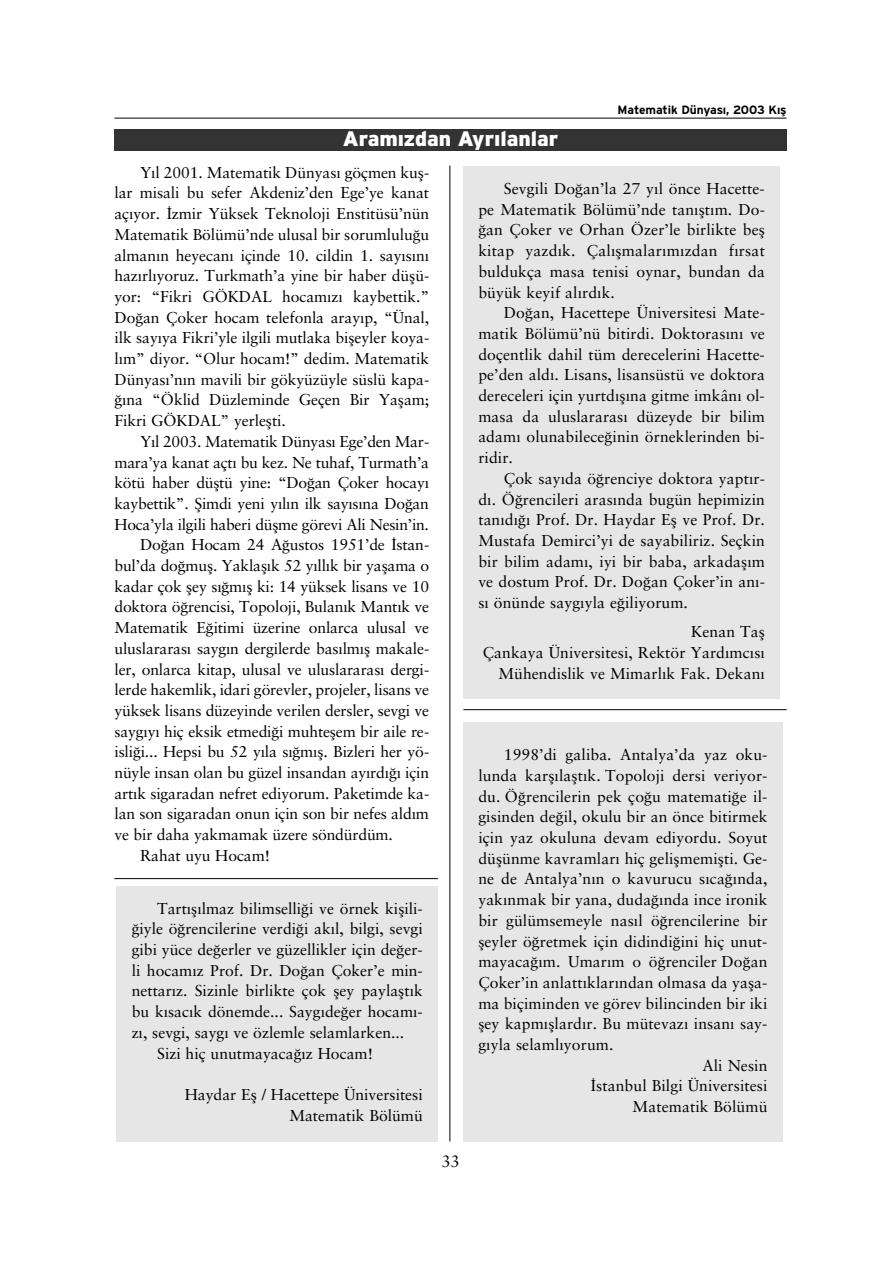
<style>
.page{position:relative;width:893px;height:1263px;background:#fff}
.page>*{position:absolute;margin:0;border:0;box-sizing:border-box;transform-origin:0 0}
.t1{font:21px "Interstate Black TR";color:#fff}
.t2{font:16.5px "Sabon Roman";color:#000}
.t3{font:15.75px/20.7px "Sabon Roman";color:#000;text-align:justify}
.t4{font:12px "Interstate Bold TR";letter-spacing:-.005em;color:#000}
</style>
<div class="page">
<hr style="left:114px;top:118px;width:672px;height:1px;background:#000">
<hr style="left:114px;top:878px;width:324px;height:1px;background:#000">
<hr style="left:463px;top:709px;width:323px;height:1px;background:#000">
<div style="left:463px;top:166px;width:316px;height:532px;background:#e6e6e6"></div>
<div style="left:463px;top:722px;width:319px;height:420px;background:#e6e6e6"></div>
<div style="left:117px;top:886px;width:321px;height:256px;background:#e6e6e6"></div>
<hr style="left:449px;top:166px;width:1px;height:976px;background:#000">
<div style="left:114px;top:130px;width:672px;height:21px;background:#333"></div>
<h1 class="t1" style="left:343px;top:132px;width:217px">Aram›zdan Ayr›lanlar</h1>
<p class="t4" style="left:617px;top:105px;width:170px">Matematik Dünyas›, 2003 K›fl</p>
<p class="t3" style="left:114px;top:164px;width:316px;text-indent:26px">Y›l 2001. Matematik Dünyas› göçmen kufl&shy;lar misali bu sefer Akdeniz’den Ege’ye kanat aç›yor. ‹zmir Yüksek Teknoloji Enstitüsü’nün Matematik Bölümü’nde ulusal bir sorumlulu¤u alman›n heyecan› içinde 10. cildin 1. say›s›n› haz›rl›yoruz. Turkmath’a yine bir haber düflü&shy;yor: “Fikri GÖKDAL hocam›z› kaybettik.” Do¤an Çoker hocam telefonla aray›p, “Ünal, ilk say›ya Fikri’yle ilgili mutlaka bifleyler koya&shy;l›m” diyor. “Olur hocam!” dedim. Matematik Dünyas›’n›n mavili bir gökyüzüyle süslü kapa-¤›na “Öklid Düzleminde Geçen Bir Yaflam; Fikri GÖKDAL” yerleflti.</p>
<p class="t3" style="left:140px;top:433px;width:291px">Y›l 2003. Matematik Dünyas› Ege’den Mar-</p>
<p class="t3" style="left:114px;top:453px;width:316px">mara’ya kanat açt› bu kez. Ne tuhaf, Turmath’a</p>
<p class="t3" style="left:114px;top:474px;width:316px">kötü haber düfltü yine: “Do¤an Çoker hocay›</p>
<p class="t3" style="left:114px;top:495px;width:316px">kaybettik”. fiimdi yeni y›l›n ilk say›s›na Do¤an</p>
<p class="t3" style="left:114px;top:516px;width:316px">Hoca’yla ilgili haberi düflme görevi Ali Nesin’in.</p>
<p class="t3" style="left:140px;top:536px;width:291px">Do¤an Hocam 24 A¤ustos 1951’de ‹stan-</p>
<p class="t3" style="left:114px;top:557px;width:316px">bul’da do¤mufl. Yaklafl›k 52 y›ll›k bir yaflama o</p>
<p class="t3" style="left:114px;top:578px;width:316px">kadar çok fley s›¤m›fl ki: 14 yüksek lisans ve 10</p>
<p class="t3" style="left:114px;top:598px;width:316px">doktora ö¤rencisi, Topoloji, Bulan›k Mant›k ve</p>
<p class="t3" style="left:114px;top:619px;width:316px">Matematik E¤itimi üzerine onlarca ulusal ve</p>
<p class="t3" style="left:114px;top:640px;width:316px">uluslararas› sayg›n dergilerde bas›lm›fl makale-</p>
<p class="t3" style="left:114px;top:660px;width:316px">ler, onlarca kitap, ulusal ve uluslararas› dergi-</p>
<p class="t3" style="left:114px;top:681px;width:316px">lerde hakemlik, idari görevler, projeler, lisans ve</p>
<p class="t3" style="left:114px;top:702px;width:316px">yüksek lisans düzeyinde verilen dersler, sevgi ve</p>
<p class="t3" style="left:114px;top:723px;width:316px">sayg›y› hiç eksik etmedi¤i muhteflem bir aile re-</p>
<p class="t3" style="left:114px;top:743px;width:316px">isli¤i... Hepsi bu 52 y›la s›¤m›fl. Bizleri her yö-</p>
<p class="t3" style="left:114px;top:764px;width:316px">nüyle insan olan bu güzel insandan ay›rd›¤› için</p>
<p class="t3" style="left:114px;top:785px;width:316px">art›k sigaradan nefret ediyorum. Paketimde ka-</p>
<p class="t3" style="left:114px;top:805px;width:316px">lan son sigaradan onun için son bir nefes ald›m</p>
<p class="t3" style="left:114px;top:826px;width:280px">ve bir daha yakmamak üzere söndürdüm.</p>
<p class="t3" style="left:140px;top:847px;width:131px">Rahat uyu Hocam!</p>
<p class="t3" style="left:157px;top:899px;width:267px">Tart›fl›lmaz bilimselli¤i ve örnek kiflili-</p>
<p class="t3" style="left:132px;top:920px;width:292px">¤iyle ö¤rencilerine verdi¤i ak›l, bilgi, sevgi</p>
<p class="t3" style="left:132px;top:941px;width:292px">gibi yüce de¤erler ve güzellikler için de¤er-</p>
<p class="t3" style="left:132px;top:962px;width:293px">li hocam›z Prof. Dr. Do¤an Çoker’e min-</p>
<p class="t3" style="left:132px;top:982px;width:293px">nettar›z. Sizinle birlikte çok fley paylaflt›k</p>
<p class="t3" style="left:132px;top:1003px;width:293px">bu k›sac›k dönemde... Sayg›de¤er hocam›-</p>
<p class="t3" style="left:132px;top:1024px;width:274px">z›, sevgi, sayg› ve özlemle selamlarken...</p>
<p class="t3" style="left:157px;top:1044px;width:217px">Sizi hiç unutmayaca¤›z Hocam!</p>
<p class="t3" style="left:185px;top:1086px;width:239px;text-align:right">Haydar Efl / Hacettepe Üniversitesi<br>Matematik Bölümü</p>
<p class="t2" style="left:441px;top:1155px;width:20px">33</p>
<p class="t3" style="left:478px;top:180px;width:288px;text-indent:26px">Sevgili Do¤an’la 27 y›l önce Hacette&shy;pe Matematik Bölümü’nde tan›flt›m. Do-¤an Çoker ve Orhan Özer’le birlikte befl kitap yazd›k. Çal›flmalar›m›zdan f›rsat buldukça masa tenisi oynar, bundan da büyük keyif al›rd›k.</p>
<p class="t3" style="left:478px;top:304px;width:288px;text-indent:26px">Do¤an, Hacettepe Üniversitesi Mate&shy;matik Bölümü’nü bitirdi. Doktoras›n› ve doçentlik dahil tüm derecelerini Hacette&shy;pe’den ald›. Lisans, lisansüstü ve doktora dereceleri için yurtd›fl›na gitme imkân› ol&shy;masa da uluslararas› düzeyde bir bilim adam› olunabilece¤inin örneklerinden bi&shy;ridir.</p>
<p class="t3" style="left:478px;top:470px;width:288px;text-indent:26px">Çok say›da ö¤renciye doktora yapt›r&shy;d›. Ö¤rencileri aras›nda bugün hepimizin tan›d›¤› Prof. Dr. Haydar Efl ve Prof. Dr.<br>Mustafa Demirci’yi de sayabiliriz. Seçkin bir bilim adam›, iyi bir baba, arkadafl›m ve dostum Prof. Dr. Do¤an Çoker’in an›- s› önünde sayg›yla e¤iliyorum.</p>
<p class="t3" style="left:482px;top:623px;width:284px;text-align:right">Kenan Tafl<br>Çankaya Üniversitesi, Rektör Yard›mc›s›<br>Mühendislik ve Mimarl›k Fak. Dekan›</p>
<p class="t3" style="left:504px;top:746px;width:265px">1998’di galiba. Antalya’da yaz oku-</p>
<p class="t3" style="left:478px;top:767px;width:290px">lunda karfl›laflt›k. Topoloji dersi veriyor-</p>
<p class="t3" style="left:478px;top:788px;width:290px">du. Ö¤rencilerin pek ço¤u matemati¤e il-</p>
<p class="t3" style="left:478px;top:808px;width:291px">gisinden de¤il, okulu bir an önce bitirmek</p>
<p class="t3" style="left:478px;top:829px;width:291px">için yaz okuluna devam ediyordu. Soyut</p>
<p class="t3" style="left:478px;top:850px;width:290px">düflünme kavramlar› hiç geliflmemiflti. Ge-</p>
<p class="t3" style="left:478px;top:870px;width:290px">ne de Antalya’n›n o kavurucu s›ca¤›nda,</p>
<p class="t3" style="left:478px;top:891px;width:291px">yak›nmak bir yana, duda¤›nda ince ironik</p>
<p class="t3" style="left:478px;top:912px;width:291px">bir gülümsemeyle nas›l ö¤rencilerine bir</p>
<p class="t3" style="left:478px;top:932px;width:290px">fleyler ö¤retmek için didindi¤ini hiç unut-</p>
<p class="t3" style="left:478px;top:953px;width:290px">mayaca¤›m. Umar›m o ö¤renciler Do¤an</p>
<p class="t3" style="left:478px;top:974px;width:290px">Çoker’in anlatt›klar›ndan olmasa da yafla-</p>
<p class="t3" style="left:478px;top:995px;width:290px">ma biçiminden ve görev bilincinden bir iki</p>
<p class="t3" style="left:478px;top:1015px;width:290px">fley kapm›fllard›r. Bu mütevaz› insan› say-</p>
<p class="t3" style="left:478px;top:1036px;width:137px">g›yla selaml›yorum.</p>
<p class="t3" style="left:702px;top:1057px;width:67px">Ali Nesin</p>
<p class="t3" style="left:591px;top:1077px;width:178px">‹stanbul Bilgi Üniversitesi</p>
<p class="t3" style="left:632px;top:1098px;width:136px">Matematik Bölümü</p>
</div>
